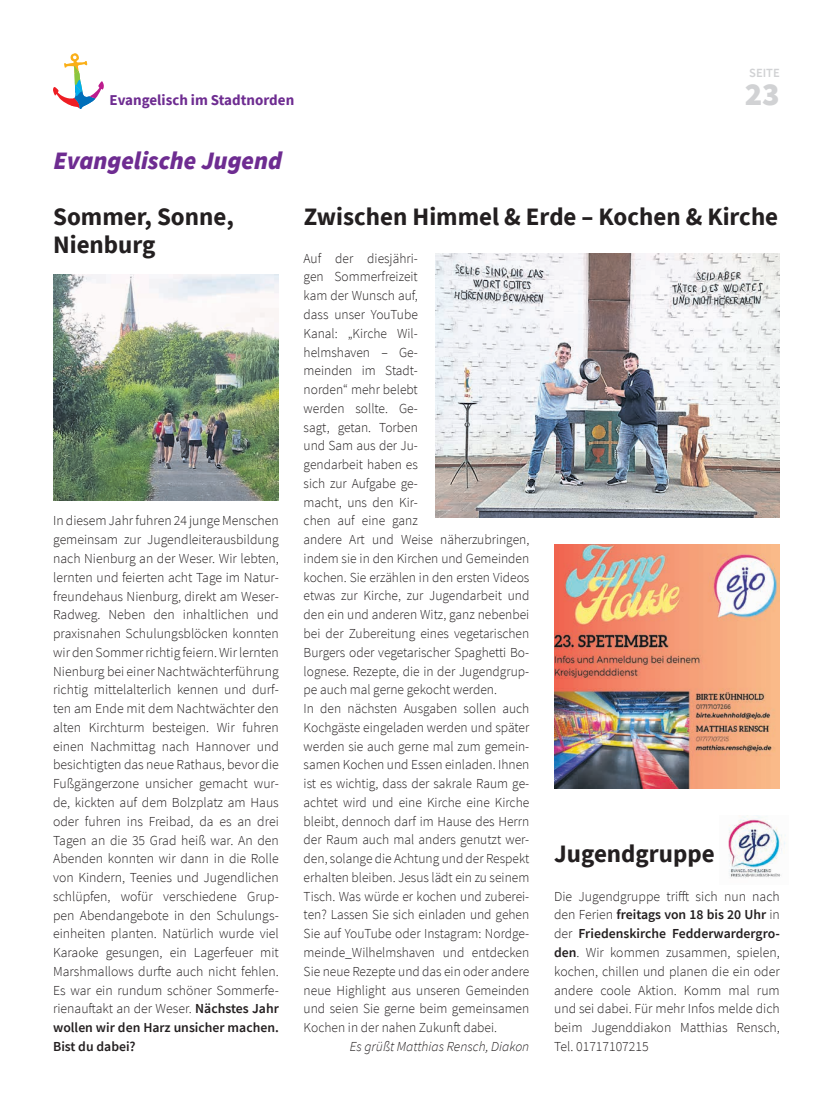
<style>
.page{position:relative;width:833px;height:1117px;background:#fff}
.page>*{position:absolute;margin:0;border:0;box-sizing:border-box;transform-origin:0 0}
.t1{font:900 32.5px "Source Sans Pro";color:#d1d2d4}
.t2{font:700 25px/27.5px "Source Sans Pro";color:#231f20}
.t3{font:italic 900 25px "Source Sans Pro";color:#6e2c91}
.t4{font:700 15px "Source Sans Pro";color:#6e2c91}
.t5{font:300 13.75px/18.8px "Source Sans Pro";color:#231f20;text-align:justify}
.t6{font:italic 300 13.75px "Source Sans Pro";color:#231f20}
.t7{font:600 12.5px "Source Sans Pro";color:#d1d2d4}
.s1{font-weight:600}
</style>
<div class="page">
<img style="left:728px;top:815px;width:58px;height:63px">
<svg style="left:53px;top:53px;width:51px;height:56px"></svg>
<img style="left:554px;top:544px;width:226px;height:243px">
<img style="left:435px;top:253px;width:345px;height:264px">
<img style="left:53px;top:274px;width:226px;height:226px">
<p class="t7" style="left:749px;top:65px;width:32px">SEITE</p>
<p class="t4" style="left:110px;top:89px;width:186px">Evangelisch im Stadtnorden</p>
<h1 class="t1" style="left:744px;top:71px;width:37px">23</h1>
<h2 class="t3" style="left:53px;top:143px;width:230px">Evangelische Jugend</h2>
<h2 class="t2" style="left:53px;top:203px;width:182px">Sommer, Sonne,<br>Nienburg</h2>
<h2 class="t2" style="left:304px;top:203px;width:476px">Zwischen Himmel &amp; Erde – Kochen &amp; Kirche</h2>
<p class="t5" style="left:304px;top:249px;width:227px;text-align:left">Auf der diesjähri-<br>gen Sommerfreizeit<br>kam der Wunsch auf,<br>dass unser YouTube<br>Kanal: „Kirche Wil-<br>helmshaven – Ge-<br>meinden im Stadt-<br>norden“ mehr belebt<br>werden sollte. Ge-<br>sagt, getan. Torben<br>und Sam aus der Ju-<br>gendarbeit haben es<br>sich zur Aufgabe ge-<br>macht, uns den Kir-<br>chen auf eine ganz<br>andere Art und Weise näherzubringen, indem sie in den Kirchen und Gemeinden kochen. Sie erzählen in den ersten Videos etwas zur Kirche, zur Jugendarbeit und den ein und anderen Witz, ganz nebenbei bei der Zubereitung eines vegetarischen<br>Burgers oder vegetarischer Spaghetti Bo&shy;lognese. Rezepte, die in der Jugendgrup&shy;pe auch mal gerne gekocht werden.<br>In den nächsten Ausgaben sollen auch<br>Kochgäste eingeladen werden und später werden sie auch gerne mal zum gemein&shy;samen Kochen und Essen einladen. Ihnen ist es wichtig, dass der sakrale Raum ge&shy;achtet wird und eine Kirche eine Kirche bleibt, dennoch darf im Hause des Herrn der Raum auch mal anders genutzt wer&shy;den, solange die Achtung und der Respekt erhalten bleiben. Jesus lädt ein zu seinem<br>Tisch. Was würde er kochen und zuberei&shy;ten? Lassen Sie sich einladen und gehen<br>Sie auf YouTube oder Instagram: Nordge&shy;meinde_Wilhelmshaven und entdecken<br>Sie neue Rezepte und das ein oder andere neue Highlight aus unseren Gemeinden und seien Sie gerne beim gemeinsamen<br>Kochen in der nahen Zukunft dabei.</p>
<p class="t6" style="left:350px;top:1037px;width:181px">Es grüßt Matthias Rensch, Diakon</p>
<p class="t5" style="left:53px;top:511px;width:227px">In diesem Jahr fuhren 24 junge Menschen gemeinsam zur Jugendleiterausbildung nach Nienburg an der Weser. Wir lebten, lernten und feierten acht Tage im Natur&shy;freundehaus Nienburg, direkt am Weser-Radweg. Neben den inhaltlichen und praxisnahen Schulungsblöcken konnten wir den Sommer richtig feiern. Wir lernten Nienburg bei einer Nachtwächterführung richtig mittelalterlich kennen und durf&shy;ten am Ende mit dem Nachtwächter den alten Kirchturm besteigen. Wir fuhren einen Nachmittag nach Hannover und besichtigten das neue Rathaus, bevor die Fußgängerzone unsicher gemacht wur&shy;de, kickten auf dem Bolzplatz am Haus oder fuhren ins Freibad, da es an drei Tagen an die 35 Grad heiß war. An den Abenden konnten wir dann in die Rolle von Kindern, Teenies und Jugendlichen schlüpfen, wofür verschiedene Grup&shy;pen Abendangebote in den Schulungs&shy;einheiten planten. Natürlich wurde viel Karaoke gesungen, ein Lagerfeuer mit Marshmallows durfte auch nicht fehlen.<br>Es war ein rundum schöner Sommerfe&shy;rienauftakt an der Weser. <span class="s1">Nächstes Jahr wollen wir den Harz unsicher machen.<br>Bist du dabei?</span></p>
<h2 class="t2" style="left:554px;top:839px;width:162px">Jugendgruppe</h2>
<p class="t5" style="left:554px;top:886px;width:227px">Die Jugendgruppe trifft sich nun nach den Ferien <span class="s1">freitags von 18 bis 20 Uhr</span> in der <span class="s1">Friedenskirche Fedderwardergro&shy;den</span>. Wir kommen zusammen, spielen, kochen, chillen und planen die ein oder andere coole Aktion. Komm mal rum und sei dabei. Für mehr Infos melde dich beim Jugenddiakon Matthias Rensch, Tel. 01717107215</p>
</div>
